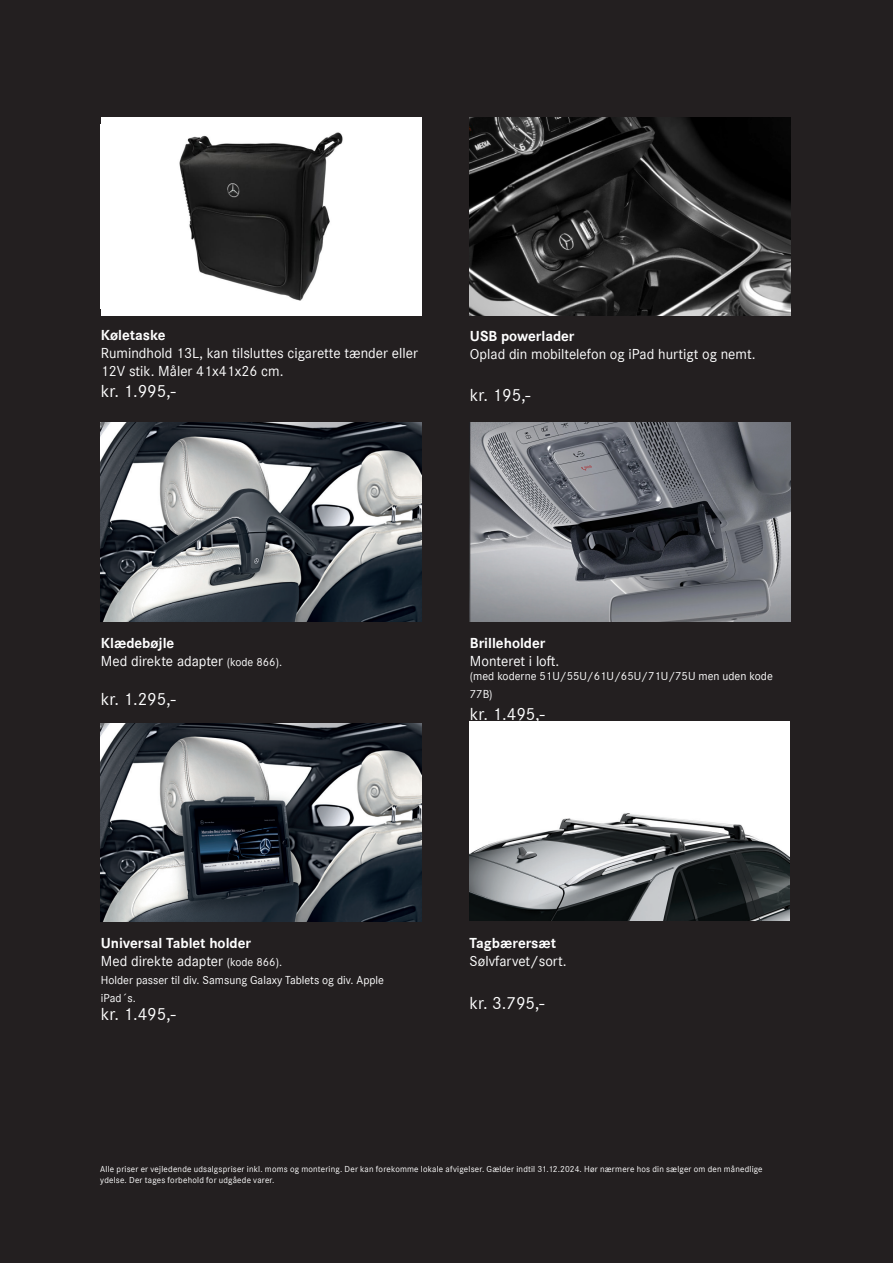
<style>
.page{position:relative;width:893px;height:1263px;background:#231f20}
.page>*{position:absolute;margin:0;border:0;box-sizing:border-box;transform-origin:0 0}
.t1{font:18px "Daimler CS";color:#fff}
.t2{font:15px/18px "Daimler CS";color:#fff}
.t3{font:700 15px "Daimler CS";color:#fff}
.t4{font:12px/18px "Daimler CS";color:#fff}
.t5{font:9px/10.5px "Daimler CS";letter-spacing:.02em;color:#fff}
.s1{font-size:12px}
</style>
<div class="page">
<img style="left:101px;top:423px;width:320px;height:199px">
<img style="left:101px;top:723px;width:320px;height:199px">
<img style="left:470px;top:722px;width:320px;height:199px">
<img style="left:470px;top:117px;width:320px;height:199px">
<div style="left:101px;top:117px;width:320px;height:199px;background:#fff"></div>
<img style="left:179px;top:132px;width:164px;height:169px">
<img style="left:470px;top:423px;width:320px;height:199px">
<p class="t3" style="left:101px;top:323px;width:66px">Køletaske</p>
<p class="t2" style="left:101px;top:343px;width:319px">Rumindhold 13L, kan tilsluttes cigarette tænder eller<br>12V stik. Måler 41x41x26 cm.</p>
<p class="t1" style="left:101px;top:378px;width:76px">kr. 1.995,-</p>
<p class="t3" style="left:470px;top:324px;width:106px">USB powerlader</p>
<p class="t2" style="left:470px;top:344px;width:287px">Oplad din mobiltelefon og iPad hurtigt og nemt.</p>
<p class="t1" style="left:470px;top:382px;width:62px">kr. 195,-</p>
<p class="t3" style="left:101px;top:631px;width:75px">Klædebøjle</p>
<p class="t2" style="left:101px;top:651px;width:183px">Med direkte adapter <span class="s1">(kode 866).</span></p>
<p class="t1" style="left:101px;top:686px;width:76px">kr. 1.295,-</p>
<p class="t3" style="left:101px;top:931px;width:152px">Universal Tablet holder</p>
<p class="t2" style="left:101px;top:951px;width:183px">Med direkte adapter <span class="s1">(kode 866).</span></p>
<p class="t4" style="left:101px;top:970px;width:285px">Holder passer til div. Samsung Galaxy Tablets og div. Apple iPad´s.</p>
<p class="t1" style="left:101px;top:1001px;width:76px">kr. 1.495,-</p>
<p class="t3" style="left:470px;top:631px;width:77px">Brilleholder</p>
<p class="t2" style="left:470px;top:651px;width:91px">Monteret i loft.</p>
<p class="t4" style="left:470px;top:666px;width:304px">(med koderne 51U/55U/61U/65U/71U/75U men uden kode<br>77B)</p>
<p class="t1" style="left:470px;top:701px;width:76px">kr. 1.495,-</p>
<p class="t3" style="left:470px;top:931px;width:88px">Tagbærersæt</p>
<p class="t2" style="left:470px;top:951px;width:99px">Sølvfarvet/sort.</p>
<p class="t1" style="left:470px;top:990px;width:76px">kr. 3.795,-</p>
<p class="t5" style="left:100px;top:1163px;width:664px">Alle priser er vejledende udsalgspriser inkl. moms og montering. Der kan forekomme lokale afvigelser. Gælder indtil 31.12.2024. Hør nærmere hos din sælger om den månedlige ydelse. Der tages forbehold for udgåede varer.</p>
</div>
